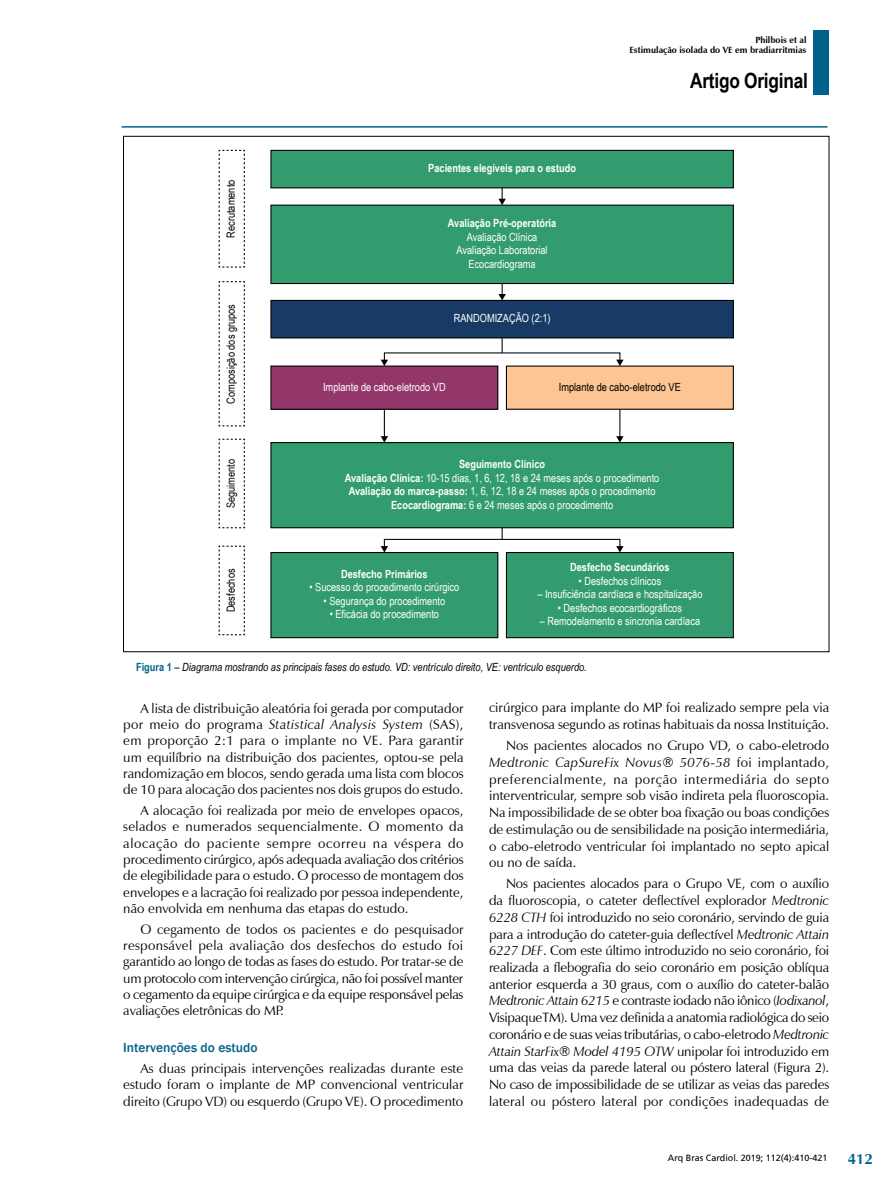
<style>
.page{position:relative;width:893px;height:1191px;background:#fff}
.page>*{position:absolute;margin:0;border:0;box-sizing:border-box;transform-origin:0 0}
.t1{font:700 21px "Arial Narrow";letter-spacing:-.01em;color:#000}
.t2{font:700 15px "Zapf Humanist 601 BT";color:#00628b}
.t3{font:13.5px/16.8px "Zapf Humanist 601 BT";color:#000;text-align:justify}
.t4{font:500 13.5px "Franklin Gothic";color:#00628b}
.t5{font:11.25px/13.5px "Arial Narrow";color:#fff;text-align:center}
.t6{font:italic 11.25px "Arial Narrow";color:#000}
.t7{font:700 11.25px "Arial Narrow";color:#fff}
.t8{font:11.25px "Arial Narrow";color:#000}
.t9{font:700 9px/10.8px "Zapf Humanist 601 BT";color:#000;text-align:right}
.t10{font:9px "Frutiger";color:#000}
.s1{font-weight:700}
.s2{font-weight:700;font-style:normal;color:#00628b}
.s3{font-style:italic}
</style>
<div class="page">
<hr style="left:122px;top:126px;width:705px;height:2px;background:#00628b">
<div style="left:813px;top:30px;width:16px;height:64px;background:#00628b"></div>
<div style="left:271px;top:150px;width:462px;height:38px;background:#339c6e"></div>
<div style="left:270px;top:150px;width:464px;height:38px;border:1px solid #000"></div>
<div style="left:271px;top:205px;width:462px;height:78px;background:#339c6e"></div>
<div style="left:270px;top:205px;width:464px;height:79px;border:1px solid #000"></div>
<div style="left:271px;top:300px;width:462px;height:38px;background:#183b66"></div>
<div style="left:270px;top:300px;width:464px;height:38px;border:1px solid #000"></div>
<div style="left:271px;top:442px;width:462px;height:86px;background:#339c6e"></div>
<div style="left:270px;top:442px;width:464px;height:86px;border:1px solid #000"></div>
<div style="left:271px;top:552px;width:227px;height:85px;background:#339c6e"></div>
<div style="left:270px;top:552px;width:228px;height:86px;border:1px solid #000"></div>
<div style="left:506px;top:552px;width:227px;height:85px;background:#339c6e"></div>
<div style="left:506px;top:552px;width:228px;height:86px;border:1px solid #000"></div>
<div style="left:506px;top:366px;width:227px;height:43px;background:#fcc593"></div>
<div style="left:271px;top:366px;width:227px;height:43px;background:#93376b"></div>
<div style="left:270px;top:365px;width:228px;height:45px;border:1px solid #000"></div>
<svg style="left:498px;top:188px;width:8px;height:17px"></svg>
<svg style="left:498px;top:283px;width:8px;height:17px"></svg>
<svg style="left:502px;top:338px;width:1px;height:14px"></svg>
<svg style="left:381px;top:409px;width:7px;height:33px"></svg>
<svg style="left:616px;top:409px;width:8px;height:33px"></svg>
<svg style="left:381px;top:360px;width:7px;height:6px"></svg>
<svg style="left:616px;top:360px;width:8px;height:6px"></svg>
<div style="left:384px;top:539px;width:236px;height:9px;border:1px solid #000"></div>
<svg style="left:381px;top:546px;width:7px;height:6px"></svg>
<svg style="left:616px;top:546px;width:8px;height:6px"></svg>
<svg style="left:218px;top:149px;width:27px;height:119px"></svg>
<svg style="left:218px;top:281px;width:27px;height:146px"></svg>
<svg style="left:218px;top:438px;width:27px;height:91px"></svg>
<svg style="left:218px;top:545px;width:27px;height:91px"></svg>
<p class="t9" style="left:629px;top:34px;width:179px">Philbois et al<br>Estimulação isolada do VE em bradiarritmias</p>
<h1 class="t1" style="left:690px;top:65px;width:119px">Artigo Original</h1>
<p class="t8" style="left:223px;top:238px;width:59px;rotate:-90deg">Recrutamento</p>
<p class="t8" style="left:223px;top:403px;width:101px;rotate:-90deg">Composição dos grupos</p>
<p class="t7" style="left:428px;top:160px;width:149px">Pacientes elegíveis para o estudo</p>
<p class="t7" style="left:448px;top:215px;width:110px">Avaliação Pré-operatória</p>
<p class="t5" style="left:457px;top:229px;width:93px">Avaliação Clínica<br>Avaliação Laboratorial<br>Ecocardiograma</p>
<p class="t5" style="left:454px;top:311px;width:98px">RANDOMIZAÇÃO (2:1)</p>
<p class="t5" style="left:323px;top:379px;width:124px">Implante de cabo-eletrodo VD</p>
<p class="t8" style="left:559px;top:378px;width:124px">Implante de cabo-eletrodo VE</p>
<p class="t8" style="left:223px;top:508px;width:51px;rotate:-90deg">Seguimento</p>
<p class="t5" style="left:345px;top:457px;width:316px"><span class="s1">Seguimento Clínico<br>Avaliação Clínica:</span> 10-15 dias, 1, 6, 12, 18 e 24 meses após o procedimento <span class="s1">Avaliação do marca-passo:</span> 1, 6, 12, 18 e 24 meses após o procedimento <span class="s1">Ecocardiograma:</span> 6 e 24 meses após o procedimento</p>
<p class="t8" style="left:223px;top:612px;width:45px;rotate:-90deg">Desfechos</p>
<p class="t7" style="left:341px;top:565px;width:88px">Desfecho Primários</p>
<p class="t5" style="left:309px;top:580px;width:151px">• Sucesso do procedimento cirúrgico</p>
<p class="t5" style="left:324px;top:594px;width:123px">• Segurança do procedimento</p>
<p class="t5" style="left:330px;top:607px;width:111px">• Eficácia do procedimento</p>
<p class="t7" style="left:570px;top:559px;width:101px">Desfecho Secundários</p>
<p class="t5" style="left:579px;top:573px;width:84px">• Desfechos clínicos</p>
<p class="t5" style="left:537px;top:587px;width:167px">– Insuficiência cardíaca e hospitalização</p>
<p class="t5" style="left:558px;top:600px;width:126px">• Desfechos ecocardiográficos</p>
<p class="t5" style="left:540px;top:614px;width:162px">– Remodelamento e sincronia cardíaca</p>
<p class="t6" style="left:136px;top:659px;width:452px"><span class="s2">Figura 1 –</span> Diagrama mostrando as principais fases do estudo. VD: ventrículo direito, VE: ventrículo esquerdo.</p>
<p class="t3" style="left:123px;top:699px;width:342px;line-height:16.4px;text-indent:17px">A lista de distribuição aleatória foi gerada por computador por meio do programa <span class="s3">Statistical Analysis System</span> (SAS), em proporção 2:1 para o implante no VE. Para garantir um equilíbrio na distribuição dos pacientes, optou-se pela randomização em blocos, sendo gerada uma lista com blocos de 10 para alocação dos pacientes nos dois grupos do estudo.</p>
<p class="t3" style="left:123px;top:802px;width:342px;line-height:16.4px;text-indent:17px">A alocação foi realizada por meio de envelopes opacos, selados e numerados sequencialmente. O momento da alocação do paciente sempre ocorreu na véspera do procedimento cirúrgico, após adequada avaliação dos critérios de elegibilidade para o estudo. O processo de montagem dos envelopes e a lacração foi realizado por pessoa independente, não envolvida em nenhuma das etapas do estudo.</p>
<p class="t3" style="left:123px;top:921px;width:342px;line-height:16.4px;text-indent:17px">O cegamento de todos os pacientes e do pesquisador responsável pela avaliação dos desfechos do estudo foi garantido ao longo de todas as fases do estudo. Por tratar-se de um protocolo com intervenção cirúrgica, não foi possível manter o cegamento da equipe cirúrgica e da equipe responsável pelas avaliações eletrônicas do MP.</p>
<p class="t4" style="left:123px;top:1039px;width:136px">Intervenções do estudo</p>
<p class="t3" style="left:123px;top:1060px;width:342px;line-height:16.4px;text-indent:17px">As duas principais intervenções realizadas durante este estudo foram o implante de MP convencional ventricular direito (Grupo VD) ou esquerdo (Grupo VE). O procedimento</p>
<p class="t3" style="left:489px;top:699px;width:342px">cirúrgico para implante do MP foi realizado sempre pela via transvenosa segundo as rotinas habituais da nossa Instituição.</p>
<p class="t3" style="left:489px;top:737px;width:342px;text-indent:17px">Nos pacientes alocados no Grupo VD, o cabo-eletrodo <span class="s3">Medtronic CapSureFix Novus® 5076-58</span> foi implantado, preferencialmente, na porção intermediária do septo interventricular, sempre sob visão indireta pela fluoroscopia.<br>Na impossibilidade de se obter boa fixação ou boas condições de estimulação ou de sensibilidade na posição intermediária, o cabo-eletrodo ventricular foi implantado no septo apical ou no de saída.</p>
<p class="t3" style="left:489px;top:875px;width:342px;text-indent:17px">Nos pacientes alocados para o Grupo VE, com o auxílio da fluoroscopia, o cateter deflectível explorador <span class="s3">Medtronic 6228 CTH</span> foi introduzido no seio coronário, servindo de guia para a introdução do cateter-guia deflectível <span class="s3">Medtronic Attain 6227 DEF</span>. Com este último introduzido no seio coronário, foi realizada a flebografia do seio coronário em posição oblíqua anterior esquerda a 30 graus, com o auxílio do cateter-balão <span class="s3">Medtronic Attain 6215</span> e contraste iodado não iônico (<span class="s3">Iodixanol</span>, VisipaqueTM). Uma vez definida a anatomia radiológica do seio coronário e de suas veias tributárias, o cabo-eletrodo <span class="s3">Medtronic Attain StarFix® Model 4195 OTW</span> unipolar foi introduzido em uma das veias da parede lateral ou póstero lateral (Figura 2).<br>No caso de impossibilidade de se utilizar as veias das paredes lateral ou póstero lateral por condições inadequadas de</p>
<p class="t10" style="left:668px;top:1153px;width:161px">Arq Bras Cardiol. 2019; 112(4):410-421</p>
<p class="t2" style="left:848px;top:1149px;width:26px">412</p>
</div>
